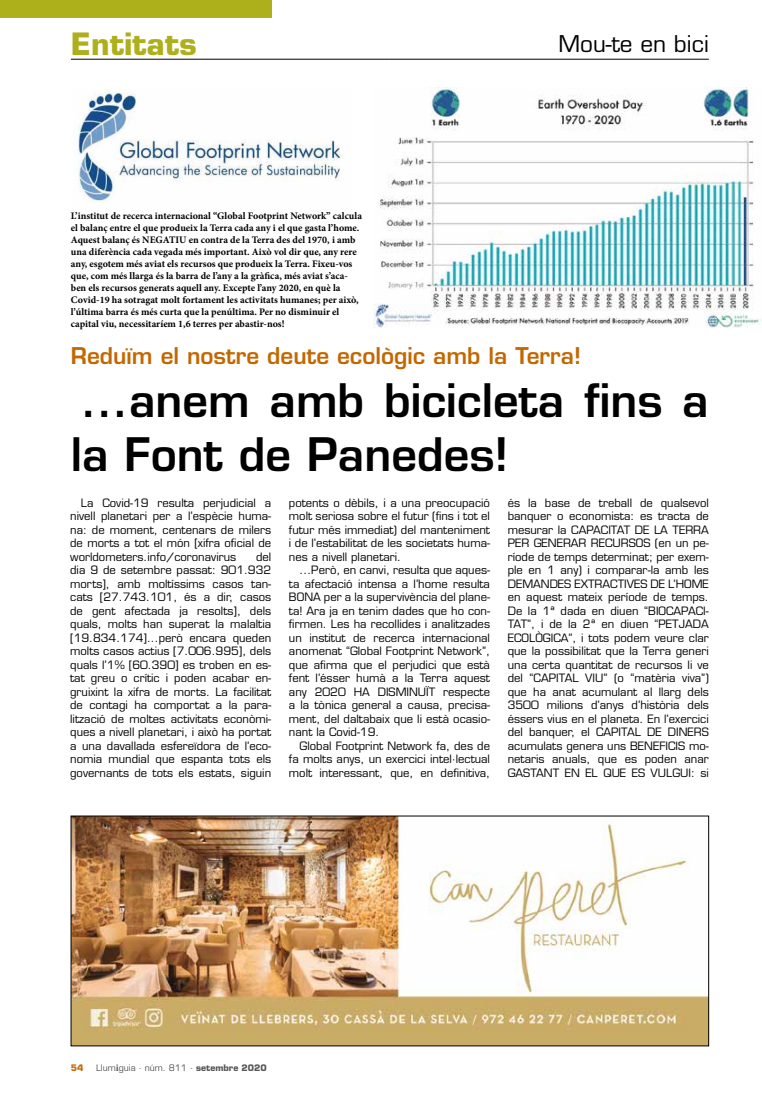
<style>
.page{position:relative;width:762px;height:1117px;background:#fff}
.page>*{position:absolute;margin:0;border:0;box-sizing:border-box;transform-origin:0 0}
.t1{font:600 45px/54px "Eurostile LT Std";color:#000}
.t2{font:700 30px "Eurostile LT Std";color:#adaf1b}
.t3{font:600 22.5px "Eurostile LT Std";color:#c36800}
.t4{font:22.5px "Eurostile LT Std";color:#000}
.t5{font:11.25px/13.5px "Eurostile LT Std";color:#000;text-align:justify}
.t6{font:700 10px/12px "Minion Pro";color:#000}
.t7{font:8.75px "Eurostile LT Std";color:#575756}
.t8{font:700 8.75px "Eurostile LT Std";color:#c36800}
.s1{font-family:"Minion Pro";font-weight:700;font-size:10px}
.s2{font-weight:700}
</style>
<div class="page">
<div style="left:0;top:0;width:272px;height:18px;background:#adaf1b"></div>
<hr style="left:71px;top:59px;width:319px;height:1px;background:#000">
<hr style="left:390px;top:59px;width:319px;height:1px;background:#000">
<img style="left:75px;top:92px;width:269px;height:111px">
<img style="left:374px;top:88px;width:388px;height:239px">
<img style="left:73px;top:817px;width:634px;height:226px">
<h2 class="t2" style="left:71px;top:26px;width:127px">Entitats</h2>
<h3 class="t4" style="left:558px;top:31px;width:152px">Mou-te en bici</h3>
<p class="t6" style="left:71px;top:210px;width:293px">L’institut de recerca internacional “Global Footprint Network” calcula el balanç entre el que produeix la Terra cada any i el que gasta l’home.<br>Aquest balanç és NEGATIU en contra de la Terra des del 1970, i amb una diferència cada vegada més important. Això vol dir que, any rere any, esgotem més aviat els recursos que produeix la Terra. Fixeu-vos que, com més llarga és la barra de l’any a la gràfica, més aviat s’aca&shy;ben els recursos generats aquell any. Excepte l’any 2020, en què la Covid-19 ha sotragat molt fortament les activitats humanes; per això, l’última barra és més curta que la penúltima. Per no disminuir el capital viu, necessitaríem 1,6 terres per abastir-nos!</p>
<h3 class="t3" style="left:71px;top:342px;width:512px">Reduïm el nostre deute ecològic amb la Terra!</h3>
<h1 class="t1" style="left:71px;top:373px;width:639px">...anem amb bicicleta fins a la Font de Panedes!</h1>
<p class="t5" style="left:70px;top:495px;width:203px;text-indent:11px">La Covid-19 resulta perjudicial a nivell planetari per a l’espècie huma&shy;na: de moment, centenars de milers de morts a tot el món [xifra oficial de worldometers.info/coronavirus</p>
<p class="t5" style="left:70px;top:549px;width:203px;text-indent:186px">del dia 9 de setembre passat: 901.932 morts], amb moltíssims casos tan&shy;cats [27.743.101, és a dir, casos de gent afectada ja resolts], dels quals, molts han superat la malaltia [19.834.174]...però encara queden molts casos actius [7.006.995], dels quals l’1% [60.390] es troben en es&shy;tat greu o crític i poden acabar en&shy;gruixint la xifra de morts. La facilitat de contagi ha comportat a la para&shy;lització de moltes activitats econòmi&shy;ques a nivell planetari, i això ha portat a una davallada esfereïdora de l’eco&shy;nomia mundial que espanta tots els governants de tots els estats, siguin</p>
<p class="t5" style="left:289px;top:495px;width:203px">potents o dèbils, i a una preocupació molt seriosa sobre el futur (fins i tot el futur més immediat) del manteniment i de l’estabilitat de les societats huma&shy;nes a nivell planetari.</p>
<p class="t5" style="left:289px;top:563px;width:203px;text-indent:11px">...Però, en canvi, resulta que aques&shy;ta afectació intensa a l’home resulta BONA per a la supervivència del plane&shy;ta! Ara ja en tenim dades que ho con&shy;firmen. Les ha recollides i analitzades un institut de recerca internacional anomenat “Global Footprint Network”, que afirma que el perjudici que està fent l’ésser humà a la Terra aquest any 2020 HA DISMINUÏT respecte a la tònica general a causa, precisa&shy;ment, del daltabaix que li està ocasio&shy;nant la Covid-19.</p>
<p class="t5" style="left:289px;top:738px;width:203px;text-indent:11px">Global Footprint Network fa, des de fa molts anys, un exercici intel·lectual molt interessant, que, en definitiva,</p>
<p class="t5" style="left:508px;top:495px;width:203px">és la base de treball de qualsevol banquer o economista: es tracta de mesurar la CAPACITAT DE LA TERRA PER GENERAR RECURSOS (en un pe&shy;ríode de temps determinat; per exem&shy;ple en 1 any) i comparar-la amb les DEMANDES EXTRACTIVES DE L’HOME en aquest mateix període de temps.<br>De la 1ª dada en diuen “BIOCAPACI-TAT”, i de la 2ª en diuen “PETJADA ECOLÒGICA”, i tots podem veure clar que la possibilitat que la Terra generi una certa quantitat de recursos li ve del “CAPITAL VIU” (o “matèria viva”) que ha anat acumulant al llarg dels 3500 milions d’anys d’història dels éssers vius en el planeta. En l’exercici del banquer, el CAPITAL DE DINERS acumulats genera uns BENEFICIS mo&shy;netaris anuals, que es poden anar GASTANT EN EL QUE ES VULGUI: si</p>
<p class="t8" style="left:71px;top:1062px;width:14px">54</p>
<p class="t7" style="left:96px;top:1062px;width:172px">Llum<span class="s1">i</span>guia · núm. 811 · <span class="s2">setembre 2020</span></p>
</div>
